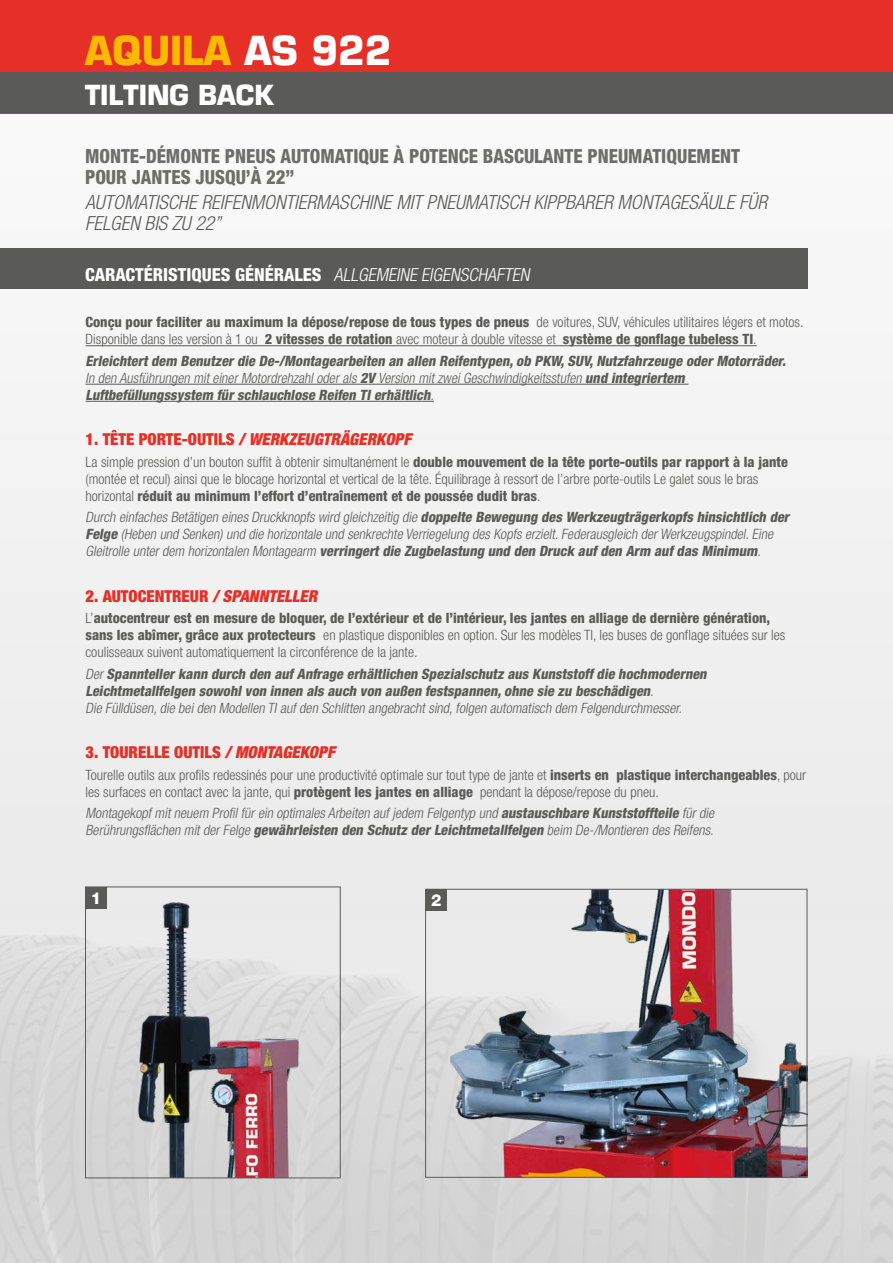
<style>
.page{position:relative;width:893px;height:1263px;background:#f2f2f2}
.page>*{position:absolute;margin:0;border:0;box-sizing:border-box;transform-origin:0 0}
.nome_prodotto_in_cop{font:700 39px "Eurostile";color:#fbba00;scale:.95 1}
.nome_prodotto_in_cop-2{font:700 27px "Eurostile";color:#fff;scale:.95 1}
.voci_tecniche{font:italic 300 condensed 19.5px/21px "Helvetica Neue LT Std";color:#5a5a59}
.voci_tecniche-2{font:800 condensed 19.5px/21px "Helvetica Neue LT Std";color:#6d6d6c;scale:.95 1}
.voci_tecniche_uk_MF{font:800 condensed 18px "Helvetica Neue LT Std";color:#fff}
.voci_tecniche-3{font:900 condensed 16.5px "Helvetica Neue LT Std";color:#e63027}
.voci_tecniche-4{font:italic 900 condensed 16.5px "Helvetica Neue LT Std";color:#e63027}
.t1{font:800 16.5px "Helvetica Neue LT Std";color:#fff}
.voci_tecniche-5{font:300 condensed 14.25px/17.1px "Helvetica Neue LT Std";color:#5a5a59}
.voci_tecniche-6{font:italic 300 condensed 14.25px/17.1px "Helvetica Neue LT Std";color:#5a5a59}
.voci_tecniche-7{font:italic 800 condensed 14.25px/17.1px "Helvetica Neue LT Std";color:#5a5a59}
.voci_tecniche-8{font:800 condensed 14.25px/17.1px "Helvetica Neue LT Std";color:#5a5a59}
.s1{color:#fff}
.s2{font-weight:300;font-style:italic}
.s3{font-weight:300}
.s4{font-style:normal}
.s5{font-weight:800}
.s6{font-style:italic}
</style>
<div class="page">
<img style="left:0;top:918px;width:893px;height:345px">
<div style="left:0;top:0;width:893px;height:113px;background:#e63027"></div>
<div style="left:0;top:73px;width:893px;height:40px;background:#5a5a59"></div>
<img style="left:427px;top:891px;width:378px;height:285px">
<div style="left:425px;top:889px;width:382px;height:289px;border:1px solid #5a5a59"></div>
<img style="left:87px;top:888px;width:252px;height:288px">
<div style="left:85px;top:886px;width:256px;height:292px;border:1px solid #5a5a59"></div>
<div style="left:85px;top:887px;width:21px;height:21px;background:#5a5a59"></div>
<div style="left:425px;top:889px;width:21px;height:22px;background:#5a5a59"></div>
<div style="left:0;top:248px;width:808px;height:40px;background:#5a5a59"></div>
<hr style="left:86px;top:345px;width:671px;height:1px;background:#5a5a59">
<hr style="left:86px;top:384px;width:602px;height:1px;background:#5a5a59">
<hr style="left:86px;top:401px;width:348px;height:1px;background:#5a5a59">
<p class="nome_prodotto_in_cop" style="left:85px;top:25px;width:324px">AQUILA <span class="s1">AS 922</span></p>
<p class="nome_prodotto_in_cop-2" style="left:85px;top:77px;width:200px">TILTING BACK</p>
<p class="voci_tecniche-2" style="left:85px;top:145px;width:691px">MONTE-DÉMONTE PNEUS AUTOMATIQUE À POTENCE BASCULANTE PNEUMATIQUEMENT<br>POUR JANTES JUSQU’À 22”</p>
<p class="voci_tecniche" style="left:85px;top:193px;width:683px">AUTOMATISCHE REIFENMONTIERMASCHINE MIT PNEUMATISCH KIPPBARER MONTAGESÄULE FÜR<br>FELGEN BIS ZU 22”</p>
<p class="voci_tecniche_uk_MF" style="left:85px;top:263px;width:450px">CARACTÉRISTIQUES GÉNÉRALES <span class="s2">ALLGEMEINE EIGENSCHAFTEN</span></p>
<p class="voci_tecniche-8" style="left:86px;top:313px;width:720px">Conçu pour faciliter au maximum la dépose/repose de tous types de pneus <span class="s3">de voitures, SUV, véhicules utilitaires légers et motos.<br>Disponible dans les version à 1 ou</span> 2 vitesses de rotation <span class="s3">avec moteur à double vitesse et</span> système de gonflage tubeless TI<span class="s3">.</span></p>
<p class="voci_tecniche-7" style="left:86px;top:352px;width:705px">Erleichtertdem Benutzerdie De-/Montagearbeiten an allen Reifentypen,ob PKW,SUV,Nutzfahrzeuge oderMotorräder.<br><span class="s3">In den Ausführungen miteinerMotordrehzahloderals</span> 2V <span class="s3">Version mitzweiGeschwindigkeitsstufen</span> und integriertem<br>Luftbefüllungssystem fürschlauchlose Reifen TIerhältlich<span class="s3">.</span></p>
<p class="voci_tecniche-4" style="left:86px;top:429px;width:331px"><span class="s4">1. TÊTE PORTE-OUTILS</span> /WERKZEUGTRÄGERKOPF</p>
<p class="voci_tecniche-5" style="left:86px;top:453px;width:704px">La simple pression d’un bouton suffit à obtenir simultanément le <span class="s5">double mouvement de la tête porte-outils par rapport à la jante </span>(montée et recul) ainsi que le blocage horizontal et vertical de la tête. Équilibrage à ressort de l’arbre porte-outils Le galet sous le bras horizontal <span class="s5">réduit au minimum l’effort d’entraînement et de poussée dudit bras</span>.</p>
<p class="voci_tecniche-6" style="left:86px;top:508px;width:708px">Durch einfaches Betätigen eines Druckknopfs wird gleichzeitig die <span class="s5">doppelte Bewegung des Werkzeugträgerkopfs hinsichtlich der<br>Felge</span> (Heben und Senken) und die horizontale und senkrechte Verriegelung des Kopfs erzielt.Federausgleich derWerkzeugspindel.Eine<br>Gleitrolle unterdem horizontalen Montagearm <span class="s5">verringertdie Zugbelastung und den Druck aufden Arm aufdas Minimum</span>.</p>
<p class="voci_tecniche-3" style="left:86px;top:586px;width:237px">2. AUTOCENTREUR <span class="s6">/SPANNTELLER</span></p>
<p class="voci_tecniche-5" style="left:86px;top:609px;width:701px">L’<span class="s5">autocentreur est en mesure de bloquer, de l’extérieur et de l’intérieur, les jantes en alliage de dernière génération, sans les abîmer, grâce aux protecteurs</span> en plastique disponibles en option. Sur les modèles TI, les buses de gonflage situées sur les coulisseaux suivent automatiquement la circonférence de la jante.</p>
<p class="voci_tecniche-7" style="left:86px;top:665px;width:626px"><span class="s3">Der</span>Spanntellerkann durch den aufAnfrage erhältlichen Spezialschutz aus Kunststoffdie hochmodernen<br>Leichtmetallfelgen sowohlvon innen als auch von außen festspannen,ohne sie zu beschädigen<span class="s3">.<br>Die Fülldüsen,die beiden Modellen TIaufden Schlitten angebrachtsind,folgen automatisch dem Felgendurchmesser.</span></p>
<p class="voci_tecniche-3" style="left:86px;top:742px;width:255px">3. TOURELLE OUTILS <span class="s6">/MONTAGEKOPF</span></p>
<p class="voci_tecniche-5" style="left:86px;top:766px;width:722px">Tourelle outils aux profils redessinés pour une productivité optimale sur tout type de jante et <span class="s5">inserts en plastique interchangeables</span>, pour les surfaces en contact avec la jante, qui <span class="s5">protègent les jantes en alliage</span> pendant la dépose/repose du pneu.</p>
<p class="voci_tecniche-6" style="left:86px;top:804px;width:633px">Montagekopfmitneuem Profilfürein optimales Arbeiten aufjedem Felgentyp und <span class="s5">austauschbare Kunststoffteile</span> fürdie<br>Berührungsflächen mitderFelge <span class="s5">gewährleisten den Schutz derLeichtmetallfelgen</span> beim De-/Montieren des Reifens.</p>
<p class="t1" style="left:91px;top:888px;width:12px">1</p>
<p class="t1" style="left:431px;top:890px;width:12px">2</p>
</div>
